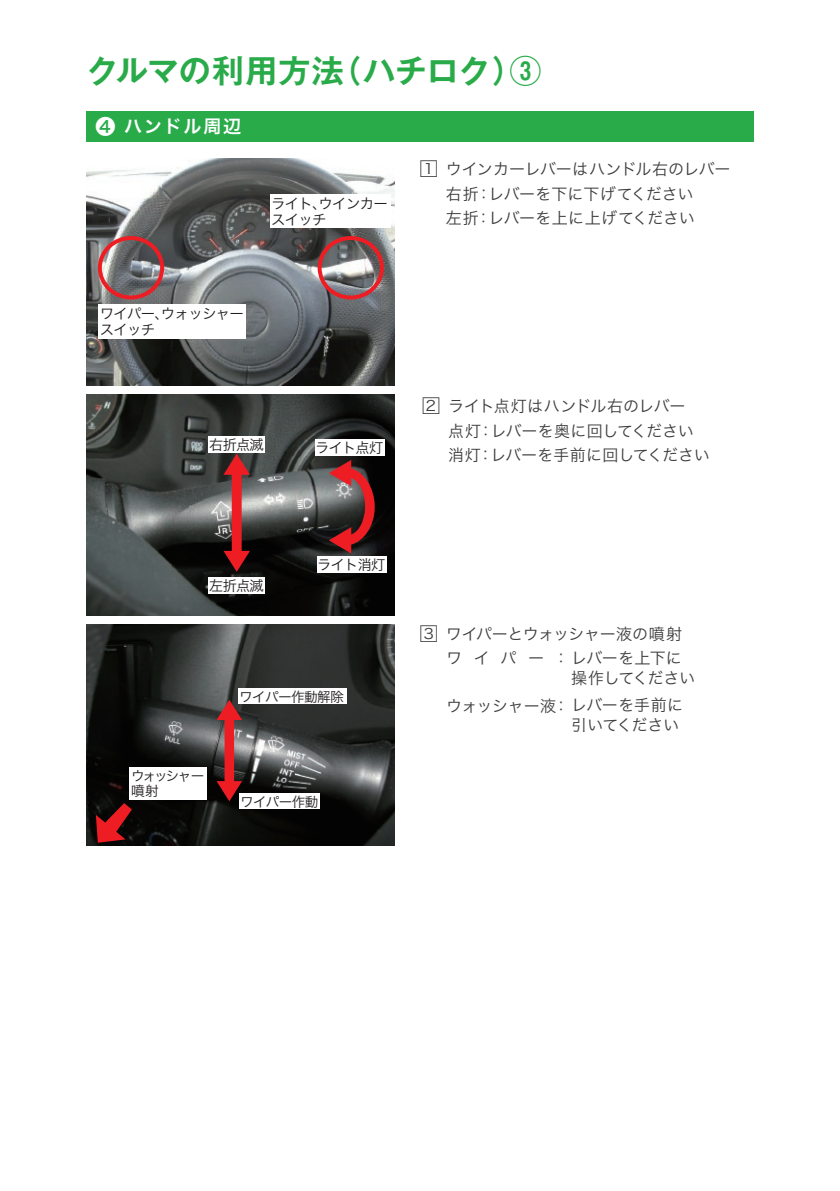
<style>
.page{position:relative;width:840px;height:1191px;background:#fff}
.page>*{position:absolute;margin:0;border:0;box-sizing:border-box;transform-origin:0 0}
.t1{font:700 32px "Gothic MB101 Pro De";letter-spacing:-.005em;color:#29ab4a}
.t2{font:18px "Hira Kaku Pro W6";letter-spacing:.1em;color:#fff}
.t3{font:16px/24.4px "Hiragino Sans W3";letter-spacing:-.02em;color:#3e3e3f}
.t4{font:14.4px/15.8px "Hira Kaku Pro W3";letter-spacing:-.05em;color:#231f20}
.t5{font:14.2px "Hira Kaku Pro W3";letter-spacing:-.05em;color:#231f20}
.t6{font:13.6px "Hira Kaku Pro W3";letter-spacing:-.05em;color:#231f20}
.t7{font:13.6px/15px "Hira Kaku Pro W3";letter-spacing:-.13em;color:#231f20}
.s1{font-size:20px}
.s2{font-size:22px}
.s3{font-size:14.4px}
</style>
<div class="page">
<hr style="left:783px;top:397px;width:56px;height:1px;background:#6c6d70">
<hr style="left:783px;top:793px;width:56px;height:1px;background:#6c6d70">
<img style="left:87px;top:624px;width:307px;height:221px">
<img style="left:87px;top:394px;width:307px;height:221px">
<img style="left:87px;top:159px;width:307px;height:226px">
<div style="left:87px;top:111px;width:666px;height:30px;background:#29ab4a"></div>
<div style="left:239px;top:793px;width:80px;height:16px;background:#fff"></div>
<div style="left:238px;top:688px;width:109px;height:16px;background:#fff"></div>
<svg style="left:216px;top:700px;width:26px;height:101px;background:#8f393c"></svg>
<svg style="left:96px;top:803px;width:36px;height:39px"></svg>
<div style="left:130px;top:767px;width:77px;height:33px;background:#fff"></div>
<div style="left:269px;top:194px;width:121px;height:34px;background:#fff"></div>
<div style="left:98px;top:304px;width:148px;height:35px;background:#fff"></div>
<div style="left:98px;top:236px;width:66px;height:63px;border:4px solid #ee1d23;border-radius:50%"></div>
<div style="left:317px;top:236px;width:66px;height:63px;border:4px solid #ee1d23;border-radius:50%"></div>
<div style="left:208px;top:577px;width:57px;height:16px;background:#fff"></div>
<div style="left:208px;top:437px;width:57px;height:16px;background:#fff"></div>
<svg style="left:223px;top:454px;width:27px;height:118px;background:#8f3b3c"></svg>
<div style="left:315px;top:439px;width:69px;height:16px;background:#fff"></div>
<div style="left:317px;top:556px;width:69px;height:16px;background:#fff"></div>
<svg style="left:328px;top:460px;width:46px;height:93px;background:#733435"></svg>
<h1 class="t1" style="left:86px;top:45px;width:456px">クルマの利用方法（ハチロク）③</h1>
<p class="t2" style="left:95px;top:110px;width:147px"><span class="s1">❹</span> ハンドル周辺</p>
<p class="t4" style="left:271px;top:195px;width:118px">ライト、ウインカースイッチ</p>
<p class="t4" style="left:100px;top:304px;width:145px">ワイパー、ウォッシャースイッチ</p>
<p class="t5" style="left:209px;top:432px;width:56px">右折点滅</p>
<p class="t5" style="left:315px;top:435px;width:69px">ライト点灯</p>
<p class="t3" style="left:417px;top:155px;width:314px;text-align:center"><span class="s2">□</span><span class="s3">１</span>ウインカーレバーはハンドル右のレバー右折：レバーを下に下げてください<br>左折：レバーを上に上げてください</p>
<p class="t3" style="left:448px;top:392px;width:263px;text-indent:-28px"><span class="s2">□</span><span class="s3">２</span>ライト点灯はハンドル右のレバー<br>点灯：レバーを奥に回してください消灯：レバーを手前に回してください</p>
<p class="t5" style="left:209px;top:573px;width:56px">左折点滅</p>
<p class="t5" style="left:317px;top:552px;width:69px">ライト消灯</p>
<p class="t7" style="left:131px;top:767px;width:75px">ウォッシャー噴射</p>
<p class="t6" style="left:239px;top:684px;width:106px">ワイパー作動解除</p>
<p class="t6" style="left:240px;top:789px;width:80px">ワイパー作動</p>
<p class="t3" style="left:417px;top:620px;width:266px;text-align:right"><span class="s2">□</span><span class="s3">３</span>ワイパーとウォッシャー液の噴射ワ イ パ ー：レバーを上下に</p>
<p class="t3" style="left:446px;top:663px;width:250px;line-height:28px;text-indent:125px">操作してくださいウォッシャー液：レバーを手前に</p>
<p class="t3" style="left:571px;top:712px;width:109px">引いてください</p>
</div>
